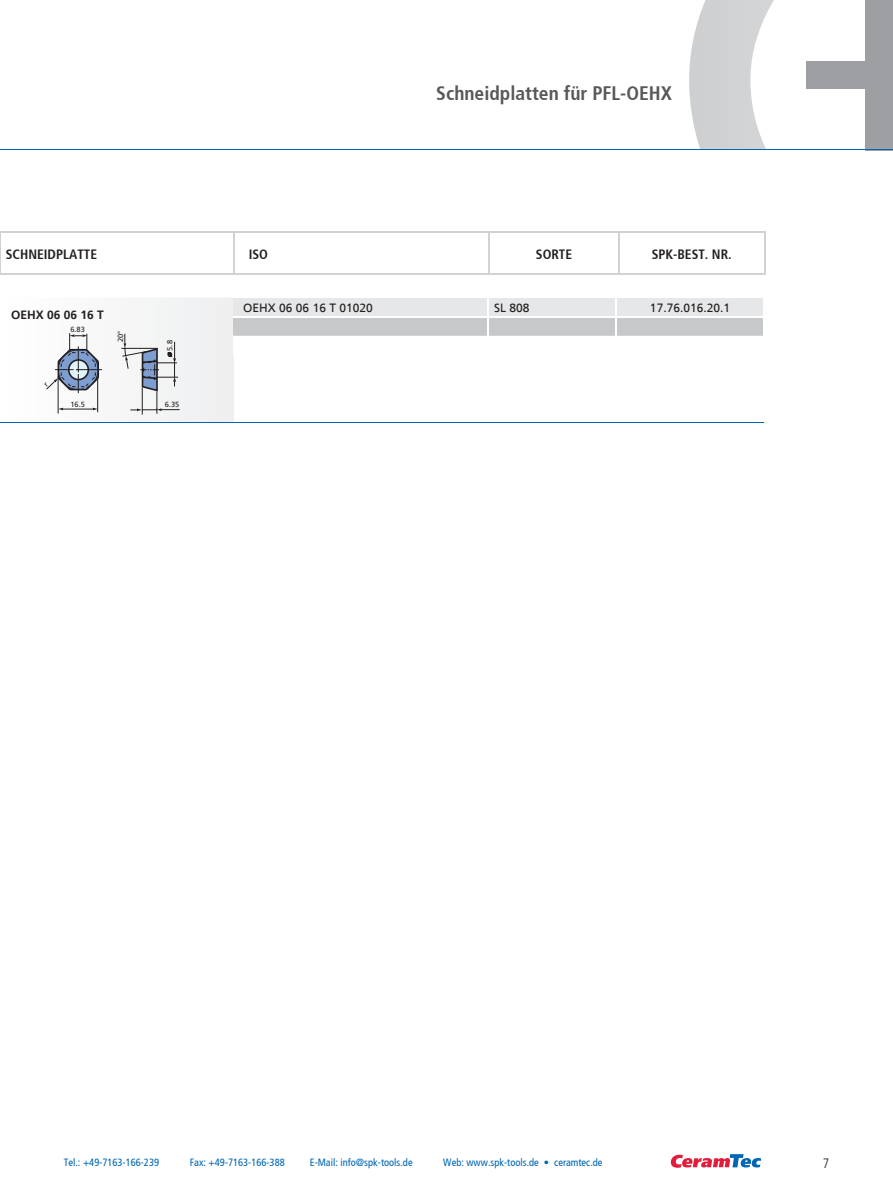
<style>
.page{position:relative;width:893px;height:1200px;background:#fff}
.page>*{position:absolute;margin:0;border:0;box-sizing:border-box;transform-origin:0 0}
.t1{font:700 condensed 19.5px "Frutiger";color:#57585a}
.t2{font:700 condensed 13.5px "Frutiger";color:#231f20}
.t3{font:300 condensed 13.5px "Frutiger";color:#231f20}
.t4{font:12px "Frutiger";color:#231f20}
.t5{font:700 12px "Frutiger";color:#231f20}
.t6{font:condensed 10.5px "Frutiger";color:#0166b3}
.t7{font:7.5px "Frutiger";color:#231f20}
</style>
<div class="page">
<svg style="left:671px;top:1154px;width:90px;height:13px"></svg>
<div style="left:865px;top:0;width:28px;height:150px;background:#9d9fa2"></div>
<svg style="left:689px;top:0;width:85px;height:149px"></svg>
<div style="left:806px;top:62px;width:87px;height:27px;background:#9d9fa2"></div>
<hr style="left:0;top:149px;width:893px;height:1px;background:#0166b3">
<hr style="left:0;top:231px;width:234px;height:1px;background:#d1d2d4">
<hr style="left:0;top:232px;width:1px;height:41px;background:#d1d2d4">
<hr style="left:234px;top:231px;width:255px;height:1px;background:#d1d2d4">
<hr style="left:233px;top:232px;width:2px;height:41px;background:#d1d2d4">
<hr style="left:489px;top:231px;width:130px;height:1px;background:#d1d2d4">
<hr style="left:489px;top:232px;width:1px;height:41px;background:#d1d2d4">
<hr style="left:619px;top:231px;width:146px;height:1px;background:#d1d2d4">
<hr style="left:618px;top:232px;width:2px;height:41px;background:#d1d2d4">
<hr style="left:764px;top:232px;width:1px;height:41px;background:#d1d2d4">
<hr style="left:0;top:273px;width:234px;height:2px;background:#d1d2d4">
<hr style="left:234px;top:273px;width:255px;height:2px;background:#d1d2d4">
<hr style="left:489px;top:273px;width:130px;height:2px;background:#d1d2d4">
<hr style="left:619px;top:273px;width:146px;height:2px;background:#d1d2d4">
<div style="left:0;top:355px;width:233px;height:67px;background:linear-gradient(to right,#fff,#eeeff0)"></div>
<hr style="left:0;top:421px;width:233px;height:1px;background:#0166b3">
<hr style="left:233px;top:421px;width:255px;height:1px;background:#0166b3">
<hr style="left:488px;top:421px;width:128px;height:1px;background:#0166b3">
<hr style="left:616px;top:421px;width:148px;height:1px;background:#0166b3">
<svg style="left:46px;top:298px;width:717px;height:116px"></svg>
<h1 class="t1" style="left:436px;top:82px;width:237px">Schneidplatten für PFL-OEHX</h1>
<p class="t2" style="left:6px;top:246px;width:93px">SCHNEIDPLATTE</p>
<p class="t2" style="left:249px;top:246px;width:21px">ISO</p>
<p class="t2" style="left:536px;top:246px;width:38px">SORTE</p>
<p class="t2" style="left:652px;top:246px;width:82px">SPK-BEST. NR.</p>
<p class="t5" style="left:11px;top:308px;width:94px">OEHX 06 06 16 T</p>
<p class="t7" style="left:70px;top:325px;width:16px">6.83</p>
<p class="t7" style="left:116px;top:342px;width:13px;rotate:-90deg">20°</p>
<p class="t7" style="left:165px;top:350px;width:12px;rotate:-90deg">5.8</p>
<p class="t7" style="left:70px;top:399px;width:16px">16.5</p>
<p class="t7" style="left:165px;top:400px;width:16px">6.35</p>
<p class="t4" style="left:243px;top:301px;width:131px">OEHX 06 06 16 T 01020</p>
<p class="t4" style="left:494px;top:301px;width:37px">SL 808</p>
<p class="t4" style="left:650px;top:301px;width:82px">17.76.016.20.1</p>
<p class="t6" style="left:64px;top:1156px;width:97px">Tel.: +49-7163-166-239</p>
<p class="t6" style="left:190px;top:1156px;width:96px">Fax: +49-7163-166-388</p>
<p class="t6" style="left:310px;top:1156px;width:104px">E-Mail: info@spk-tools.de</p>
<p class="t6" style="left:443px;top:1156px;width:161px">Web: www.spk-tools.de • ceramtec.de</p>
<p class="t3" style="left:823px;top:1155px;width:8px">7</p>
</div>
